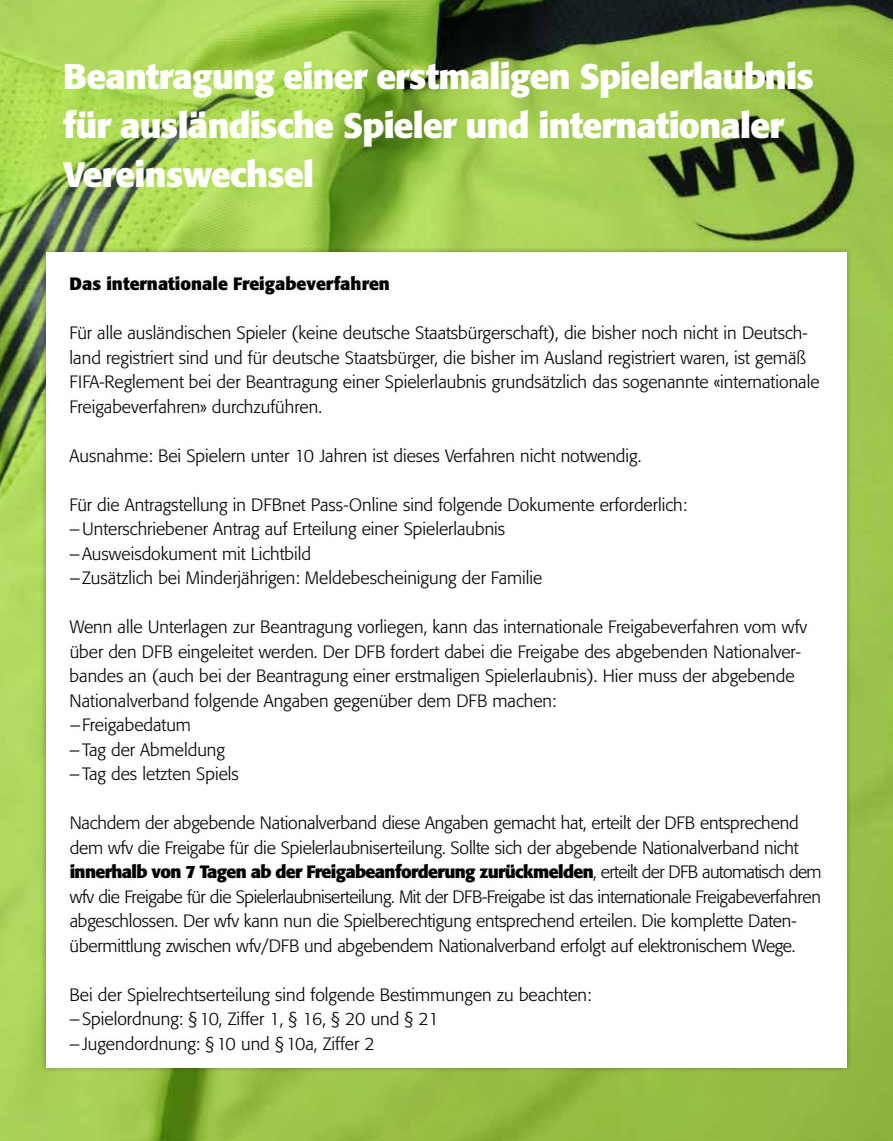
<style>
.page{position:relative;width:893px;height:1141px;background:#fff}
.page>*{position:absolute;margin:0;border:0;box-sizing:border-box;transform-origin:0 0}
.t1{font:700 35px/49px "Formata";letter-spacing:-.02em;color:#fff}
.t2{font:300 17.68px/24.5px "Formata";color:#000}
.t3{font:700 17.68px "Formata";color:#000}
.s1{font-weight:700}
</style>
<div class="page">
<img style="left:0;top:0;width:893px;height:1141px">
<div style="left:41px;top:247px;width:811px;height:826px;background:#000;opacity:.3"></div>
<div style="left:46px;top:252px;width:801px;height:815px;background:#fff"></div>
<h1 class="t1" style="left:63px;top:52px;width:752px">Beantragung einer erstmaligen Spielerlaubnis für ausländische Spieler und internationaler<br>Vereinswechsel</h1>
<p class="t3" style="left:70px;top:273px;width:322px">Das internationale Freigabeverfahren</p>
<p class="t2" style="left:70px;top:321px;width:751px">Für alle ausländischen Spieler (keine deutsche Staatsbürgerschaft), die bisher noch nicht in Deutsch&shy;land registriert sind und für deutsche Staatsbürger, die bisher im Ausland registriert waren, ist gemäß FIFA-Reglement bei der Beantragung einer Spielerlaubnis grundsätzlich das sogenannte «internationale Freigabeverfahren» durchzuführen.</p>
<p class="t2" style="left:70px;top:443px;width:573px">Ausnahme: Bei Spielern unter 10 Jahren ist dieses Verfahren nicht notwendig.</p>
<p class="t2" style="left:70px;top:492px;width:619px">Für die Antragstellung in DFBnet Pass-Online sind folgende Dokumente erforderlich: –Unterschriebener Antrag auf Erteilung einer Spielerlaubnis<br>–Ausweisdokument mit Lichtbild<br>–Zusätzlich bei Minderjährigen: Meldebescheinigung der Familie</p>
<p class="t2" style="left:70px;top:615px;width:739px">Wenn alle Unterlagen zur Beantragung vorliegen, kann das internationale Freigabeverfahren vom wfv über den DFB eingeleitet werden. Der DFB fordert dabei die Freigabe des abgebenden Nationalver&shy;bandes an (auch bei der Beantragung einer erstmaligen Spielerlaubnis). Hier muss der abgebende Nationalverband folgende Angaben gegenüber dem DFB machen:<br>–Freigabedatum<br>–Tag der Abmeldung<br>–Tag des letzten Spiels</p>
<p class="t2" style="left:70px;top:811px;width:753px">Nachdem der abgebende Nationalverband diese Angaben gemacht hat, erteilt der DFB entsprechend dem wfv die Freigabe für die Spielerlaubniserteilung. Sollte sich der abgebende Nationalverband nicht <span class="s1">innerhalb von 7 Tagen ab der Freigabeanforderung zurückmelden</span>, erteilt der DFB automatisch dem wfv die Freigabe für die Spielerlaubniserteilung. Mit der DFB-Freigabe ist das internationale Freigabeverfahren abgeschlossen. Der wfv kann nun die Spielberechtigung entsprechend erteilen. Die komplette Daten&shy;übermittlung zwischen wfv/DFB und abgebendem Nationalverband erfolgt auf elektronischem Wege.</p>
<p class="t2" style="left:70px;top:982px;width:523px">Bei der Spielrechtserteilung sind folgende Bestimmungen zu beachten: –Spielordnung: §10, Ziffer 1, § 16, § 20 und § 21<br>–Jugendordnung: §10 und §10a, Ziffer 2</p>
</div>
